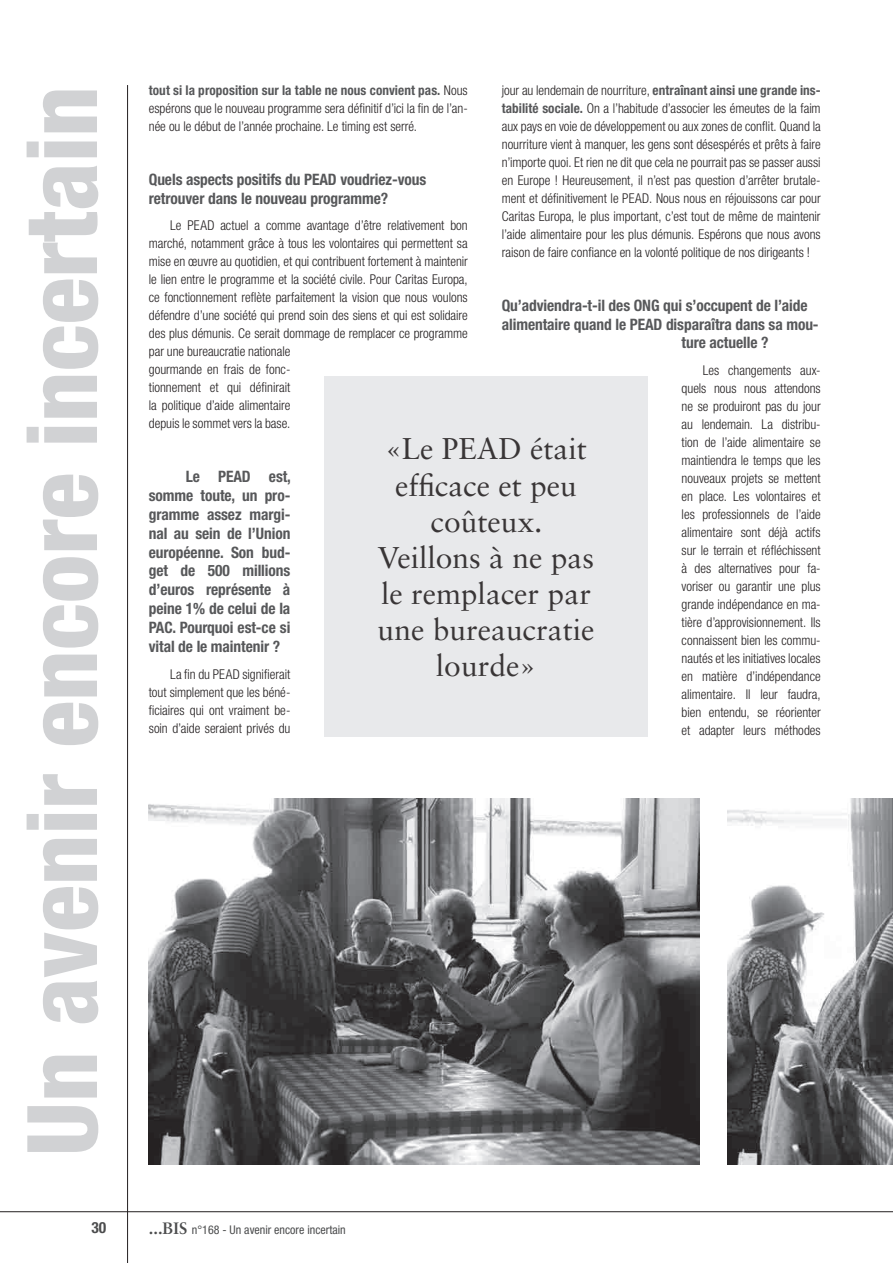
<style>
.page{position:relative;width:893px;height:1263px;background:#fff}
.page>*{position:absolute;margin:0;border:0;box-sizing:border-box;transform-origin:0 0}
.t1{font:800 condensed 97.5px "Helvetica Neue LT Std";color:#d1d2d4}
.t2{font:30px/36px "Sabon LT Std";color:#231f20;text-align:center}
.SOUS_TITRE_AUTRE{font:700 condensed 15.75px/18.9px "Helvetica Neue LT Std";letter-spacing:-.005em;color:#57585a}
.TEXTE_COURANT{font:700 condensed 15.75px/18.9px "Helvetica Neue LT Std";letter-spacing:-.005em;color:#57585a;text-align:justify}
.t3{font:700 condensed 15.45px "Helvetica Neue LT Std";color:#4b4c4d}
.TEXTE_COURANT-2{font:300 condensed 13.5px/18px "Helvetica Neue LT Std";color:#231f20;text-align:justify}
.t4{font:condensed 12px "Helvetica Neue LT Std";color:#4b4c4d}
.s1{font-weight:700;color:#57585a}
.s2{font-family:"Sabon LT Std";font-weight:700;font-stretch:normal;font-size:16.5px}
</style>
<div class="page">
<img style="left:728px;top:799px;width:165px;height:366px">
<img style="left:148px;top:799px;width:551px;height:366px">
<hr style="left:0;top:1211px;width:893px;height:1px;background:#231f20">
<hr style="left:127px;top:85px;width:1px;height:1178px;background:#231f20">
<div style="left:324px;top:376px;width:324px;height:360px;background:#e6e7e9"></div>
<h1 class="t1" style="left:2px;top:1156px;width:1071px;rotate:-90deg">Un avenir encore incertain</h1>
<p class="t3" style="left:91px;top:1218px;width:16px">30</p>
<p class="TEXTE_COURANT-2" style="left:502px;top:81px;width:320px">jour au lendemain de nourriture, <span class="s1">entraînant ainsi une grande ins&shy;tabilité sociale.</span> On a l’habitude d’associer les émeutes de la faim aux pays en voie de développement ou aux zones de conflit. Quand la nourriture vient à manquer, les gens sont désespérés et prêts à faire n’importe quoi. Et rien ne dit que cela ne pourrait pas se passer aussi en Europe ! Heureusement, il n’est pas question d’arrêter brutale&shy;ment et définitivement le PEAD. Nous nous en réjouissons car pour Caritas Europa, le plus important, c’est tout de même de maintenir l’aide alimentaire pour les plus démunis. Espérons que nous avons raison de faire confiance en la volonté politique de nos dirigeants !</p>
<p class="SOUS_TITRE_AUTRE" style="left:502px;top:295px;width:307px">Qu’adviendra-t-il des ONG qui s’occupent de l’aide</p>
<p class="SOUS_TITRE_AUTRE" style="left:502px;top:314px;width:318px">alimentaire quand le PEAD disparaîtra dans sa mou-</p>
<p class="SOUS_TITRE_AUTRE" style="left:682px;top:333px;width:88px">ture actuelle ?</p>
<p class="TEXTE_COURANT-2" style="left:682px;top:361px;width:141px;text-indent:21px">Les changements aux&shy;quels nous nous attendons ne se produiront pas du jour au lendemain. La distribu&shy;tion de l’aide alimentaire se maintiendra le temps que les nouveaux projets se mettent en place. Les volontaires et les professionnels de l’aide alimentaire sont déjà actifs sur le terrain et réfléchissent à des alternatives pour fa&shy;voriser ou garantir une plus grande indépendance en ma&shy;tière d’approvisionnement. Ils connaissent bien les commu&shy;nautés et les initiatives locales en matière d’indépendance alimentaire. Il leur faudra, bien entendu, se réorienter et adapter leurs méthodes</p>
<p class="TEXTE_COURANT-2" style="left:149px;top:81px;width:320px"><span class="s1">tout si la proposition sur la table ne nous convient pas.</span> Nous espérons que le nouveau programme sera définitif d’ici la fin de l’an&shy;née ou le début de l’année prochaine. Le timing est serré.</p>
<p class="SOUS_TITRE_AUTRE" style="left:149px;top:169px;width:279px">Quels aspects positifs du PEAD voudriez-vous retrouver dans le nouveau programme?</p>
<p class="TEXTE_COURANT-2" style="left:149px;top:216px;width:320px;text-align:left;text-indent:21px">Le PEAD actuel a comme avantage d’être relativement bon marché, notamment grâce à tous les volontaires qui permettent sa mise en œuvre au quotidien, et qui contribuent fortement à maintenir le lien entre le programme et la société civile. Pour Caritas Europa, ce fonctionnement reflète parfaitement la vision que nous voulons défendre d’une société qui prend soin des siens et qui est solidaire des plus démunis. Ce serait dommage de remplacer ce programme par une bureaucratie nationale<br>gourmande en frais de fonc-<br>tionnement et qui définirait<br>la politique d’aide alimentaire<br>depuis le sommet vers la base.</p>
<h2 class="t2" style="left:378px;top:431px;width:218px">«Le PEAD était efficace et peu coûteux.<br>Veillons à ne pas le remplacer par une bureaucratie lourde»</h2>
<p class="TEXTE_COURANT" style="left:149px;top:467px;width:144px;text-indent:37px">Le PEAD est, somme toute, un pro&shy;gramme assez margi&shy;nal au sein de l’Union européenne. Son bud&shy;get de 500 millions d’euros représente à peine 1% de celui de la PAC. Pourquoi est-ce si vital de le maintenir ?</p>
<p class="TEXTE_COURANT-2" style="left:149px;top:665px;width:143px;text-indent:21px">La fin du PEAD signifierait tout simplement que les béné&shy;ficiaires qui ont vraiment be&shy;soin d’aide seraient privés du</p>
<p class="t4" style="left:149px;top:1222px;width:198px"><span class="s2">...BIS</span> n°168 - Un avenir encore incertain</p>
</div>
